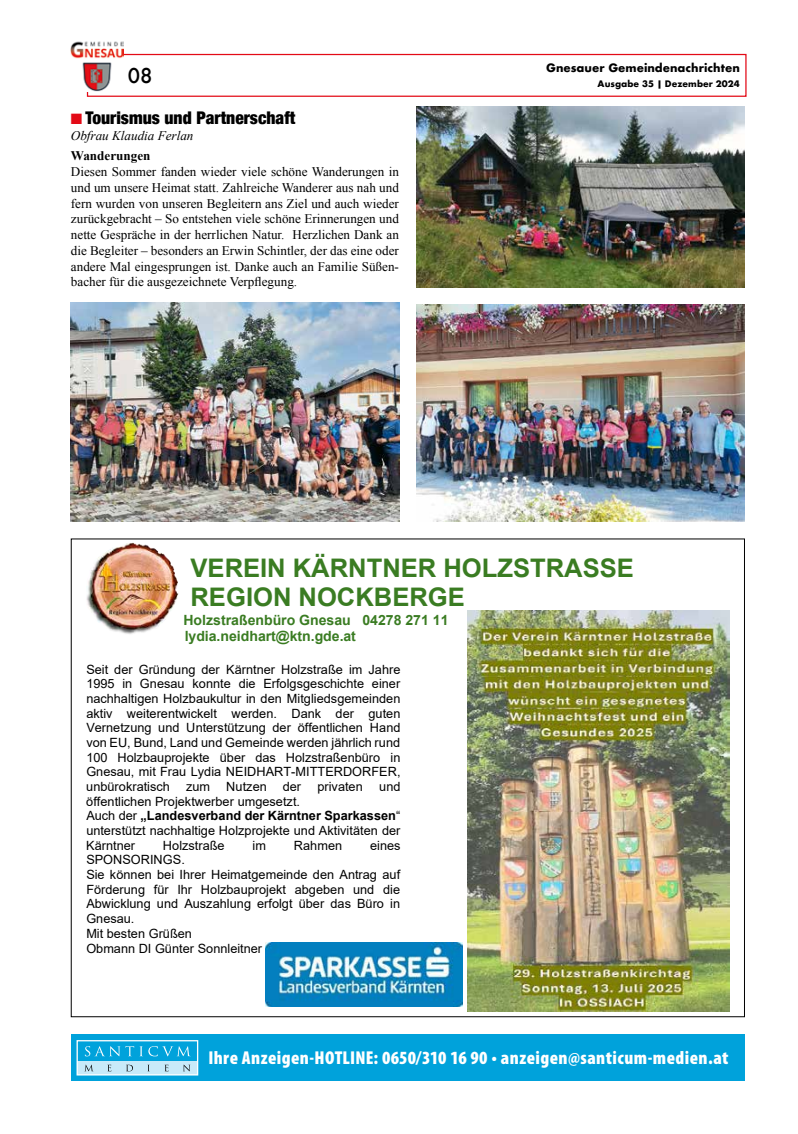
<style>
.page{position:relative;width:798px;height:1134px;background:#fff}
.page>*{position:absolute;margin:0;border:0;box-sizing:border-box;transform-origin:0 0}
.t1{font:700 25.62px/29.4px "Arial";color:#3a7c22}
.t2{font:500 20px "Futura";color:#000}
.t3{font:900 condensed 18.75px "Myriad Pro";letter-spacing:.02em;color:#fff}
.t4{font:900 condensed 17.5px "Helvetica Neue";color:#000}
.t5{font:700 14.12px/16.1px "Arial";color:#3a7c22}
.t6{font:13.12px/15.8px "Times New Roman";color:#000;text-align:justify}
.t7{font:italic 13.12px "Times New Roman";color:#000}
.t8{font:700 13.12px "Times New Roman";color:#000}
.t9{font:12.75px/14.8px "Arial";color:#000}
.t10{font:700 11.25px "Futura";color:#000}
.t11{font:700 8.75px "Futura";color:#000}
.s1{color:#e30a16}
.s2{font-weight:700}
</style>
<div class="page">
<div style="left:87px;top:54px;width:659px;height:43px;border:1px solid #e30a16"></div>
<div style="left:66px;top:40px;width:58px;height:52px;background:#fff"></div>
<img style="left:71px;top:41px;width:53px;height:50px">
<img style="left:71px;top:303px;width:328px;height:218px">
<img style="left:416px;top:305px;width:328px;height:216px">
<img style="left:416px;top:107px;width:328px;height:181px">
<div style="left:71px;top:1034px;width:673px;height:47px;background:#00a2db"></div>
<div style="left:77px;top:1061px;width:120px;height:14px;background:#c8eaf9"></div>
<svg style="left:85px;top:1046px;width:105px;height:10px"></svg>
<svg style="left:85px;top:1065px;width:8px;height:6px"></svg>
<svg style="left:108px;top:1065px;width:3px;height:6px"></svg>
<svg style="left:126px;top:1065px;width:7px;height:6px"></svg>
<svg style="left:165px;top:1065px;width:3px;height:6px"></svg>
<svg style="left:183px;top:1065px;width:7px;height:6px"></svg>
<div style="left:76px;top:1040px;width:122px;height:35px;border:1px solid #fff"></div>
<img style="left:265px;top:943px;width:197px;height:63px">
<img style="left:86px;top:543px;width:92px;height:91px">
<img style="left:467px;top:611px;width:262px;height:401px">
<h2 class="t2" style="left:128px;top:62px;width:26px">08</h2>
<h3 class="t4" style="left:71px;top:103px;width:226px"><span class="s1">■</span> Tourismus und Partnerschaft</h3>
<p class="t7" style="left:71px;top:126px;width:124px">Obfrau Klaudia Ferlan</p>
<p class="t8" style="left:71px;top:147px;width:81px">Wanderungen</p>
<p class="t6" style="left:71px;top:164px;width:329px">Diesen Sommer fanden wieder viele schöne Wanderungen in und um unsere Heimat statt. Zahlreiche Wanderer aus nah und fern wurden von unseren Begleitern ans Ziel und auch wieder zurückgebracht – So entstehen viele schöne Erinnerungen und nette Gespräche in der herrlichen Natur. Herzlichen Dank an die Begleiter – besonders an Erwin Schintler, der das eine oder andere Mal eingesprungen ist. Danke auch an Familie Süßen&shy;bacher für die ausgezeichnete Verpflegung.</p>
<p class="t10" style="left:546px;top:59px;width:195px">Gnesauer Gemeindenachrichten</p>
<p class="t11" style="left:597px;top:77px;width:144px">Ausgabe 35 | Dezember 2024</p>
<h1 class="t1" style="left:190px;top:554px;width:445px">VEREIN KÄRNTNER HOLZSTRASSE<br>REGION NOCKBERGE</h1>
<p class="t5" style="left:183px;top:612px;width:266px">Holzstraßenbüro Gnesau 04278 271 11 lydia.neidhart@ktn.gde.at</p>
<p class="t9" style="left:86px;top:661px;width:316px;text-align:justify">Seit der Gründung der Kärntner Holzstraße im Jahre 1995 in Gnesau konnte die Erfolgsgeschichte einer nachhaltigen Holzbaukultur in den Mitgliedsgemeinden aktiv weiterentwickelt werden. Dank der guten Vernetzung und Unterstützung der öffentlichen Hand von EU, Bund, Land und Gemeinde werden jährlich rund 100 Holzbauprojekte über das Holzstraßenbüro in Gnesau, mit Frau Lydia NEIDHART-MITTERDORFER, unbürokratisch</p>
<p class="t9" style="left:186px;top:779px;width:26px">zum</p>
<p class="t9" style="left:226px;top:779px;width:42px">Nutzen</p>
<p class="t9" style="left:283px;top:779px;width:20px">der</p>
<p class="t9" style="left:317px;top:779px;width:47px">privaten</p>
<p class="t9" style="left:379px;top:779px;width:23px">und</p>
<p class="t9" style="left:86px;top:794px;width:315px">öffentlichen Projektwerber umgesetzt.<br>Auch der <span class="s2">„Landesverband der Kärntner Sparkassen</span>“ unterstützt nachhaltige Holzprojekte und Aktivitäten der Kärntner</p>
<p class="t9" style="left:163px;top:838px;width:63px">Holzstraße</p>
<p class="t9" style="left:252px;top:838px;width:15px">im</p>
<p class="t9" style="left:294px;top:838px;width:50px">Rahmen</p>
<p class="t9" style="left:370px;top:838px;width:32px">eines</p>
<p class="t9" style="left:86px;top:852px;width:315px">SPONSORINGS.<br>Sie können bei Ihrer Heimatgemeinde den Antrag auf<br>Förderung für Ihr Holzbauprojekt abgeben und die<br>Abwicklung und Auszahlung erfolgt über das Büro in<br>Gnesau.<br>Mit besten Grüßen<br>Obmann DI Günter Sonnleitner</p>
<h3 class="t3" style="left:208px;top:1045px;width:521px">Ihre Anzeigen-HOTLINE: 0650/310 16 90 • anzeigen@santicum-medien.at</h3>
</div>
